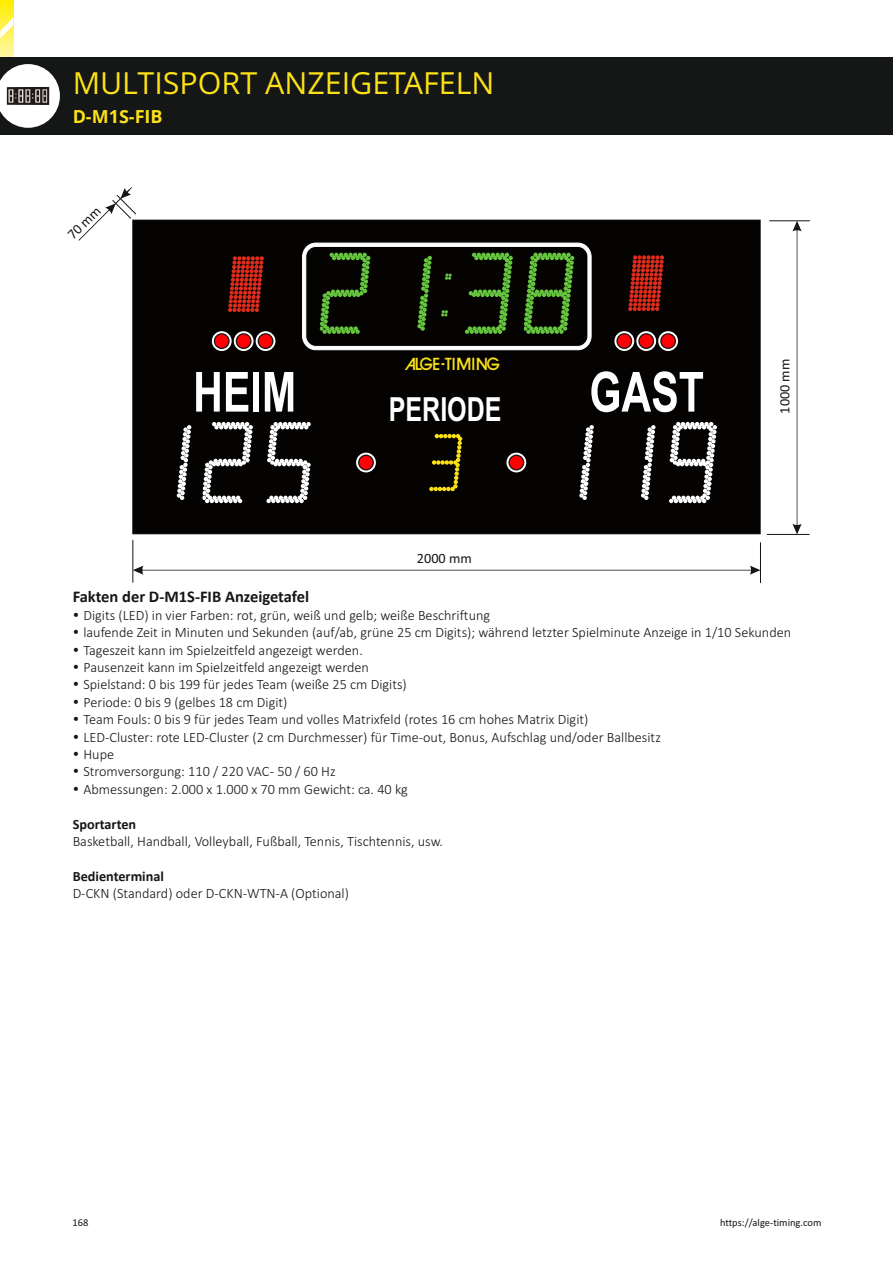
<style>
.page{position:relative;width:893px;height:1263px;background:#fff}
.page>*{position:absolute;margin:0;border:0;box-sizing:border-box;transform-origin:0 0}
.t1{font:700 55.35px "Arial Narrow";color:#fff;scale:.91 1}
.t2{font:700 33.15px "Arial Narrow";color:#fff;scale:.92 1}
.t3{font:30.45px "Open Sans";color:#fbe116}
.t4{font:700 18px "Open Sans";color:#fbe116}
.t5{font:17.1px "Alge Timing";color:#fbe116}
.t6{font:700 16.5px "Calibri";color:#151616}
.t7{font:300 14.25px/17.4px "Calibri";color:#151616}
.t8{font:700 14.25px "Calibri";color:#151616}
.t9{font:14.25px "Calibri";color:#151616}
.t10{font:10.5px "Calibri";color:#151616}
</style>
<div class="page">
<svg style="left:0;top:0;width:13px;height:57px"></svg>
<svg style="left:0;top:17px;width:13px;height:21px"></svg>
<div style="left:0;top:57px;width:893px;height:78px;background:#151616"></div>
<svg style="left:0;top:64px;width:60px;height:64px"></svg>
<img style="left:7px;top:87px;width:42px;height:18px">
<div style="left:133px;top:220px;width:627px;height:314px;background:#040302;border:1px solid #040302"></div>
<svg style="left:202px;top:422px;width:51px;height:81px"></svg>
<svg style="left:176px;top:425px;width:15px;height:75px"></svg>
<svg style="left:266px;top:422px;width:45px;height:81px"></svg>
<svg style="left:669px;top:422px;width:48px;height:81px"></svg>
<svg style="left:579px;top:425px;width:15px;height:75px"></svg>
<svg style="left:641px;top:425px;width:14px;height:75px"></svg>
<svg style="left:429px;top:434px;width:33px;height:57px"></svg>
<svg style="left:302px;top:243px;width:289px;height:107px"></svg>
<svg style="left:212px;top:331px;width:20px;height:20px"></svg>
<svg style="left:214px;top:333px;width:16px;height:16px"></svg>
<div style="left:215px;top:334px;width:13px;height:14px;background:#ff0004;border-radius:50%"></div>
<svg style="left:234px;top:331px;width:20px;height:20px"></svg>
<svg style="left:236px;top:333px;width:16px;height:16px"></svg>
<div style="left:237px;top:334px;width:13px;height:14px;background:#ff0004;border-radius:50%"></div>
<svg style="left:256px;top:331px;width:19px;height:20px"></svg>
<svg style="left:258px;top:333px;width:15px;height:16px"></svg>
<div style="left:259px;top:334px;width:13px;height:14px;background:#ff0004;border-radius:50%"></div>
<svg style="left:356px;top:453px;width:20px;height:19px"></svg>
<svg style="left:358px;top:455px;width:16px;height:15px"></svg>
<div style="left:359px;top:456px;width:14px;height:13px;background:#ff0004;border-radius:50%"></div>
<svg style="left:506px;top:453px;width:20px;height:19px"></svg>
<svg style="left:508px;top:455px;width:16px;height:15px"></svg>
<div style="left:510px;top:456px;width:13px;height:13px;background:#ff0004;border-radius:50%"></div>
<svg style="left:614px;top:331px;width:20px;height:20px"></svg>
<svg style="left:616px;top:333px;width:16px;height:16px"></svg>
<div style="left:618px;top:334px;width:13px;height:14px;background:#ff0004;border-radius:50%"></div>
<svg style="left:636px;top:331px;width:20px;height:20px"></svg>
<svg style="left:638px;top:333px;width:16px;height:16px"></svg>
<div style="left:640px;top:334px;width:13px;height:14px;background:#ff0004;border-radius:50%"></div>
<svg style="left:658px;top:331px;width:20px;height:20px"></svg>
<svg style="left:660px;top:333px;width:16px;height:16px"></svg>
<div style="left:661px;top:334px;width:14px;height:14px;background:#ff0004;border-radius:50%"></div>
<svg style="left:628px;top:255px;width:36px;height:56px"></svg>
<svg style="left:228px;top:256px;width:36px;height:56px"></svg>
<svg style="left:78px;top:187px;width:59px;height:54px"></svg>
<svg style="left:792px;top:221px;width:10px;height:313px"></svg>
<hr style="left:769px;top:220px;width:41px;height:1px;background:#151616">
<hr style="left:767px;top:534px;width:43px;height:1px;background:#151616">
<svg style="left:133px;top:566px;width:627px;height:9px"></svg>
<hr style="left:760px;top:542px;width:1px;height:41px;background:#151616">
<hr style="left:132px;top:540px;width:1px;height:43px;background:#151616">
<h3 class="t3" style="left:73px;top:71px;width:423px">MULTISPORT ANZEIGETAFELN</h3>
<p class="t4" style="left:73px;top:103px;width:92px">D-M1S-FIB</p>
<p class="t9" style="left:66px;top:233px;width:42px;rotate:-45deg">70 mm</p>
<h1 class="t1" style="left:193px;top:371px;width:115px">HEIM</h1>
<p class="t5" style="left:404px;top:354px;width:97px">ALGE-TIMING</p>
<h2 class="t2" style="left:389px;top:397px;width:124px">PERIODE</h2>
<p class="t9" style="left:417px;top:552px;width:56px">2000 mm</p>
<h1 class="t1" style="left:589px;top:371px;width:127px">GAST</h1>
<p class="t9" style="left:779px;top:414px;width:56px;rotate:-90deg">1000 mm</p>
<p class="t6" style="left:73px;top:585px;width:238px">Fakten der D-M1S-FIB Anzeigetafel</p>
<p class="t7" style="left:83px;top:608px;width:709px">Digits (LED) in vier Farben: rot, grün, weiß und gelb; weiße Beschriftung<br>laufende Zeit in Minuten und Sekunden (auf/ab, grüne 25 cm Digits); während letzter Spielminute Anzeige in 1/10 Sekunden Tageszeit kann im Spielzeitfeld angezeigt werden.<br>Pausenzeit kann im Spielzeitfeld angezeigt werden<br>Spielstand: 0 bis 199 für jedes Team (weiße 25 cm Digits)<br>Periode: 0 bis 9 (gelbes 18 cm Digit)<br>Team Fouls: 0 bis 9 für jedes Team und volles Matrixfeld (rotes 16 cm hohes Matrix Digit)<br>LED-Cluster: rote LED-Cluster (2 cm Durchmesser) für Time-out, Bonus, Aufschlag und/oder Ballbesitz<br>Hupe<br>Stromversorgung: 110 / 220 VAC - 50 / 60 Hz<br>Abmessungen: 2.000 x 1.000 x 70 mm Gewicht: ca. 40 kg</p>
<p class="t8" style="left:73px;top:814px;width:65px">Sportarten</p>
<p class="t7" style="left:73px;top:834px;width:372px">Basketball, Handball, Volleyball, Fußball, Tennis, Tischtennis, usw.</p>
<p class="t8" style="left:73px;top:866px;width:93px">Bedienterminal</p>
<p class="t7" style="left:73px;top:886px;width:278px">D-CKN (Standard) oder D-CKN-WTN-A (Optional)</p>
<p class="t10" style="left:72px;top:1218px;width:17px">168</p>
<p class="t10" style="left:720px;top:1218px;width:103px">https://alge-timing.com</p>
</div>
